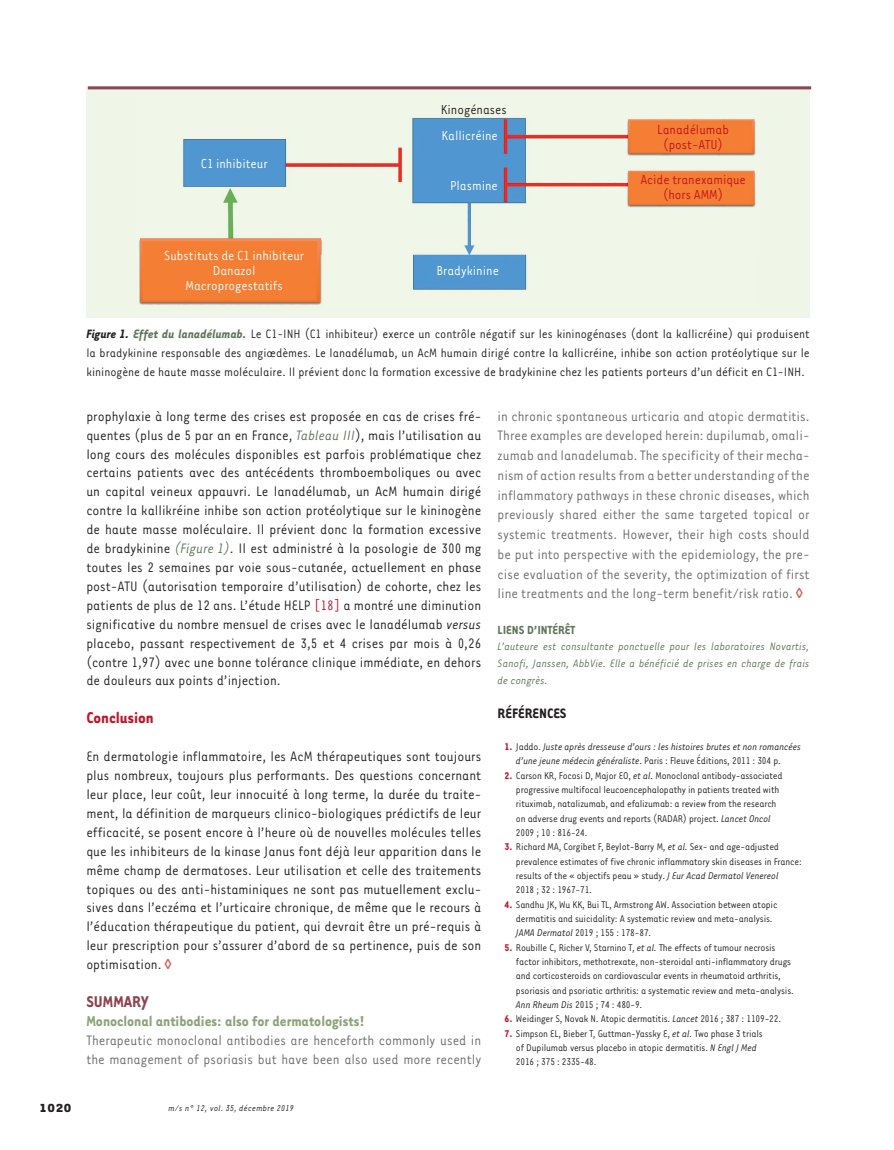
<style>
.page{position:relative;width:894px;height:1150px;background:#fff}
.page>*{position:absolute;margin:0;border:0;box-sizing:border-box;transform-origin:0 0}
.t1{font:700 18px "Tarzana Narrow";color:#c11527}
.t2{font:700 18px "Tarzana Narrow";color:#8d454f}
.t3{font:700 16.5px "Tarzana Narrow";color:#8ba479}
.t4{font:15.75px/18.9px "Tarzana Narrow";color:#231f20;text-align:justify}
.t5{font:15.75px/19.6px "Tarzana Narrow";color:#6c6d70}
.t6{font:700 15.75px "Tarzana Narrow";color:#231f20}
.t7{font:15px/15px "Tarzana Narrow";color:#fff;text-align:center}
.t8{font:15px/15px "Tarzana Narrow";color:#c4121a;text-align:center}
.t9{font:15px "Tarzana Narrow";color:#231f20}
.t10{font:13.95px/18.9px "Tarzana Narrow";color:#231f20;text-align:justify}
.t11{font:700 13.5px "Tarzana Narrow";color:#5f7659}
.t12{font:700 13.5px "Tarzana Wide";color:#231f20}
.t13{font:italic 12.45px/16.6px "Tarzana Narrow";color:#5f7659;text-align:justify}
.t14{font:11.25px/14.2px "Tarzana Narrow";letter-spacing:-.015em;color:#231f20}
.t15{font:italic 11.25px/14.2px "Tarzana Narrow";letter-spacing:-.015em;color:#231f20}
.t16{font:italic 9.75px "Tarzana Narrow";letter-spacing:.025em;color:#231f20}
.s1{font-weight:700;font-style:italic}
.s2{font-weight:700;font-style:italic;color:#5f7659}
.s3{font-weight:700;font-style:normal;color:#c11527}
.s4{font-style:normal}
.s5{font-weight:700;color:#c11527}
.s6{font-style:italic}
.s7{font-style:italic;color:#5f7659}
.s8{color:#c11527}
</style>
<div class="page">
<div style="left:86px;top:86px;width:723px;height:232px;background:#eff6e8"></div>
<img style="left:139px;top:118px;width:617px;height:187px">
<hr style="left:88px;top:86px;width:723px;height:3px;background:#8d454f">
<p class="t7" style="left:201px;top:155px;width:68px">C1 inhibiteur</p>
<p class="t9" style="left:441px;top:100px;width:67px">Kinogénases</p>
<p class="t7" style="left:441px;top:127px;width:58px">Kallicréine</p>
<p class="t7" style="left:450px;top:177px;width:49px">Plasmine</p>
<p class="t8" style="left:657px;top:121px;width:73px">Lanadélumab (post-ATU)</p>
<p class="t8" style="left:640px;top:171px;width:107px">Acide tranexamique (hors AMM)</p>
<p class="t7" style="left:164px;top:247px;width:141px">Substituts de C1 inhibiteur<br>Danazol<br>Macroprogestatifs</p>
<p class="t10" style="left:86px;top:323px;width:724px"><span class="s1">Figure 1.</span> <span class="s2">Effet du lanadélumab.</span> Le C1-INH (C1 inhibiteur) exerce un contrôle négatif sur les kininogénases (dont la kallicréine) qui produisent la bradykinine responsable des angiœdèmes. Le lanadélumab, un AcM humain dirigé contre la kallicréine, inhibe son action protéolytique sur le kininogène de haute masse moléculaire. Il prévient donc la formation excessive de bradykinine chez les patients porteurs d’un déficit en C1-INH.</p>
<p class="t5" style="left:497px;top:405px;width:313px;text-align:justify">in chronic spontaneous urticaria and atopic dermatitis.<br>Three examples are developed herein: dupilumab, omali&shy;zumab and lanadelumab. The specificity of their mecha&shy;nism of action results from a better understanding of the inflammatory pathways in these chronic diseases, which previously shared either the same targeted topical or systemic treatments. However, their high costs should be put into perspective with the epidemiology, the pre&shy;cise evaluation of the severity, the optimization of first line treatments and the long-term benefit/risk ratio.</p>
<p class="t11" style="left:497px;top:621px;width:79px">LIENS D’INTÉ RÊ T</p>
<p class="t13" style="left:497px;top:637px;width:313px">L’auteure est consultante ponctuelle pour les laboratoires Novartis, Sanofi, Janssen, AbbVie. Elle a bénéficié de prises en charge de frais de congrès.</p>
<p class="t6" style="left:497px;top:702px;width:70px">RÉFÉRENCES</p>
<p class="t15" style="left:516px;top:738px;width:287px;text-indent:-11px"><span class="s3">1.</span> <span class="s4">Jaddo.</span> Juste après dresseuse d’ours : les histoires brutes et non romancées d’une jeune médecin généraliste<span class="s4">. Paris : Fleuve Éditions, 2011 : 304 p.</span></p>
<p class="t14" style="left:516px;top:767px;width:268px;text-indent:-11px"><span class="s5">2.</span> Carson KR, Focosi D, Major EO, <span class="s6">et al.</span> Monoclonal antibody-associated progressive multifocal leucoencephalopathy in patients treated with rituximab, natalizumab, and efalizumab: a review from the research on adverse drug events and reports (RADAR) project. <span class="s6">Lancet Oncol </span>2009 ; 10 : 816-24.</p>
<p class="t14" style="left:516px;top:839px;width:287px;text-indent:-11px"><span class="s5">3.</span> Richard MA, Corgibet F, Beylot-Barry M, <span class="s6">et al.</span> Sex- and age-adjusted prevalence estimates of five chronic inflammatory skin diseases in France: results of the « objectifs peau » study. <span class="s6">J Eur Acad Dermatol Venereol<br></span>2018 ; 32 : 1967-71.</p>
<p class="t14" style="left:516px;top:896px;width:263px;text-indent:-11px"><span class="s5">4.</span> Sandhu JK, Wu KK, Bui TL, Armstrong AW. Association between atopic dermatitis and suicidality: A systematic review and meta-analysis.<br><span class="s6">JAMA Dermatol</span> 2019 ; 155 : 178-87.</p>
<p class="t14" style="left:516px;top:939px;width:279px;text-indent:-11px"><span class="s5">5.</span> Roubille C, Richer V, Starnino T, <span class="s6">et al.</span> The effects of tumour necrosis factor inhibitors, methotrexate, non-steroidal anti-inflammatory drugs and corticosteroids on cardiovascular events in rheumatoid arthritis, psoriasis and psoriatic arthritis: a systematic review and meta-analysis.<br><span class="s6">Ann Rheum Dis</span> 2015 ; 74 : 480-9.</p>
<p class="t14" style="left:504px;top:1010px;width:278px"><span class="s5">6.</span> Weidinger S, Novak N. Atopic dermatitis. <span class="s6">Lancet</span> 2016 ; 387 : 1109-22.</p>
<p class="t14" style="left:516px;top:1025px;width:248px;text-indent:-11px"><span class="s5">7.</span> Simpson EL, Bieber T, Guttman-Yassky E, <span class="s6">et al.</span> Two phase 3 trials of Dupilumab versus placebo in atopic dermatitis. <span class="s6">N Engl J Med<br></span>2016 ; 375 : 2335-48.</p>
<p class="t7" style="left:436px;top:263px;width:64px">Bradykinine</p>
<p class="t4" style="left:86px;top:406px;width:396px">prophylaxie à long terme des crises est proposée en cas de crises fré&shy;quentes (plus de 5 par an en France, <span class="s7">Tableau III</span>), mais l’utilisation au long cours des molécules disponibles est parfois problématique chez certains patients avec des antécédents thromboemboliques ou avec un capital veineux appauvri. Le lanadélumab, un AcM humain dirigé contre la kallikréine inhibe son action protéolytique sur le kininogène de haute masse moléculaire. Il prévient donc la formation excessive de bradykinine <span class="s7">(Figure 1)</span>. Il est administré à la posologie de 300 mg toutes les 2 semaines par voie sous-cutanée, actuellement en phase post-ATU (autorisation temporaire d’utilisation) de cohorte, chez les patients de plus de 12 ans. L’étude HELP <span class="s8">[18]</span> a montré une diminution significative du nombre mensuel de crises avec le lanadélumab <span class="s6">versus </span>placebo, passant respectivement de 3,5 et 4 crises par mois à 0,26 (contre 1,97) avec une bonne tolérance clinique immédiate, en dehors de douleurs aux points d’injection.</p>
<p class="t1" style="left:86px;top:706px;width:69px">Conclusion</p>
<p class="t4" style="left:86px;top:746px;width:396px">En dermatologie inflammatoire, les AcM thérapeutiques sont toujours plus nombreux, toujours plus performants. Des questions concernant leur place, leur coût, leur innocuité à long terme, la durée du traite&shy;ment, la définition de marqueurs clinico-biologiques prédictifs de leur efficacité, se posent encore à l’heure où de nouvelles molécules telles que les inhibiteurs de la kinase Janus font déjà leur apparition dans le même champ de dermatoses. Leur utilisation et celle des traitements topiques ou des anti-histaminiques ne sont pas mutuellement exclu&shy;sives dans l’eczéma et l’urticaire chronique, de même que le recours à l’éducation thérapeutique du patient, qui devrait être un pré-requis à leur prescription pour s’assurer d’abord de sa pertinence, puis de son optimisation.</p>
<p class="t2" style="left:86px;top:990px;width:64px">SUMMARY</p>
<p class="t3" style="left:86px;top:1010px;width:280px">Monoclonal antibodies: also for dermatologists!</p>
<p class="t5" style="left:86px;top:1029px;width:396px;line-height:18.9px">Therapeutic monoclonal antibodies are henceforth commonly used in the management of psoriasis but have been also used more recently</p>
<p class="t12" style="left:39px;top:1098px;width:34px">1020</p>
<p class="t16" style="left:169px;top:1101px;width:127px">m/s n° 12, vol. 35, décembre 2019</p>
</div>
